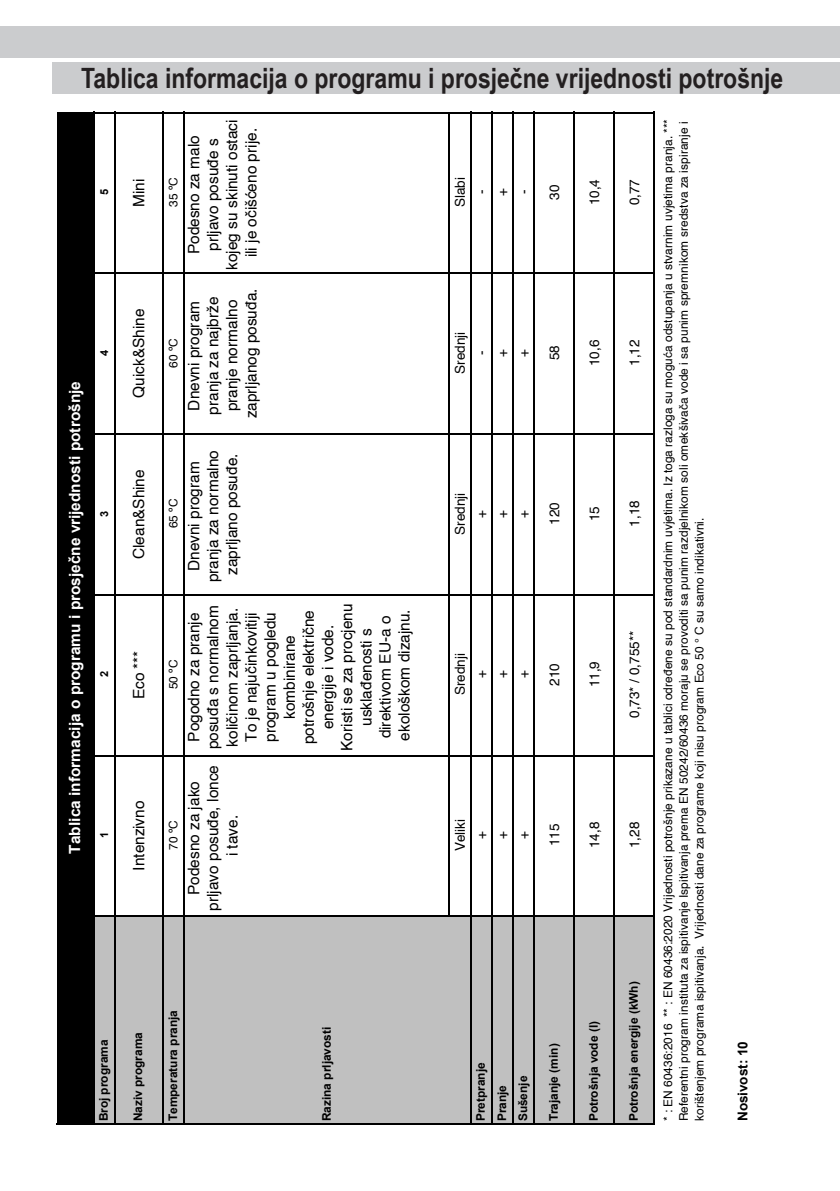
<style>
.page{position:relative;width:840px;height:1191px;background:#fff}
.page>*{position:absolute;margin:0;border:0;box-sizing:border-box;transform-origin:0 0}
.Ana_Baslik{font:700 28px "Arial Narrow";color:#231f20}
.t1{font:15.4px/19.2px "Helvetica";letter-spacing:-.005em;color:#000;text-align:center}
.t2{font:700 15.4px "Arial";letter-spacing:-.005em;color:#fff}
.t3{font:13.6px "Helvetica";letter-spacing:-.005em;color:#000}
.t4{font:700 13.6px "Arial";color:#000}
.t5{font:11.8px/15.6px "Helvetica";letter-spacing:.005em;color:#000}
.t6{font:700 11.8px/21.2px "Arial";letter-spacing:.005em;color:#000}
.t7{font:700 11px "Arial";color:#000}
.s1{font-style:inherit}
.s2{font-family:"Arial"}
</style>
<div class="page">
<div style="left:58px;top:112px;width:36px;height:1011px;background:#000"></div>
<div style="left:93px;top:916px;width:22px;height:207px;background:#c0c0c0"></div>
<div style="left:115px;top:916px;width:539px;height:207px;background:#c0c0c0"></div>
<svg style="left:654px;top:112px;width:1px;height:1011px"></svg>
<hr style="left:57px;top:1123px;width:597px;height:1px;background:#000">
<hr style="left:94px;top:915px;width:560px;height:2px;background:#000">
<hr style="left:94px;top:754px;width:560px;height:2px;background:#000">
<hr style="left:94px;top:594px;width:560px;height:1px;background:#000">
<hr style="left:94px;top:433px;width:560px;height:2px;background:#000">
<hr style="left:94px;top:272px;width:560px;height:2px;background:#000">
<hr style="left:94px;top:112px;width:560px;height:1px;background:#000">
<hr style="left:57px;top:112px;width:1px;height:1011px;background:#000">
<hr style="left:93px;top:112px;width:1px;height:1011px;background:#000">
<hr style="left:114px;top:112px;width:2px;height:1011px;background:#000">
<hr style="left:162px;top:112px;width:2px;height:1011px;background:#000">
<hr style="left:183px;top:112px;width:2px;height:1011px;background:#000">
<hr style="left:448px;top:112px;width:2px;height:803px;background:#000">
<hr style="left:469px;top:112px;width:2px;height:1011px;background:#000">
<hr style="left:491px;top:112px;width:1px;height:1011px;background:#000">
<hr style="left:512px;top:112px;width:1px;height:1011px;background:#000">
<hr style="left:533px;top:112px;width:2px;height:1011px;background:#000">
<hr style="left:573px;top:112px;width:1px;height:1011px;background:#000">
<hr style="left:613px;top:112px;width:1px;height:1011px;background:#000">
<hr style="left:653px;top:112px;width:1px;height:1011px;background:#000">
<div style="left:53px;top:62px;width:786px;height:32px;background:#cbccce"></div>
<div style="left:0;top:26px;width:839px;height:32px;background:#cbccce"></div>
<p class="Ana_Baslik" style="left:81px;top:57px;width:703px">Tablica informacija o programu i prosječne vrijednosti potrošnje</p>
<p class="t7" style="left:96px;top:195px;width:8px;rotate:-90deg">5</p>
<p class="t2" style="left:64px;top:853px;width:474px;rotate:-90deg">Tablica informacija o programu i prosje<span class="s1">č</span>ne vrijednosti potrošnje</p>
<p class="t7" style="left:96px;top:356px;width:8px;rotate:-90deg">4</p>
<p class="t7" style="left:96px;top:517px;width:8px;rotate:-90deg">3</p>
<p class="t7" style="left:96px;top:677px;width:8px;rotate:-90deg">2</p>
<p class="t7" style="left:96px;top:838px;width:8px;rotate:-90deg">1</p>
<p class="t1" style="left:129px;top:207px;width:30px;rotate:-90deg">Mini</p>
<p class="t1" style="left:129px;top:398px;width:90px;rotate:-90deg">Quick&amp;Shine</p>
<p class="t1" style="left:129px;top:559px;width:91px;rotate:-90deg">Clean&amp;Shine</p>
<p class="t1" style="left:129px;top:699px;width:50px;rotate:-90deg">Eco ***</p>
<p class="t1" style="left:129px;top:870px;width:71px;rotate:-90deg">Intenzivno</p>
<p class="t5" style="left:165px;top:207px;width:31px;rotate:-90deg">35 ºC</p>
<p class="t5" style="left:165px;top:368px;width:31px;rotate:-90deg">60 ºC</p>
<p class="t1" style="left:183px;top:270px;width:152px;rotate:-90deg">Podesno za malo prljavo posu<span class="s2">đ</span>e s kojeg su skinuti ostaci ili je o<span class="s2">č</span>iš<span class="s2">ć</span>eno prije.</p>
<p class="t1" style="left:183px;top:418px;width:131px;rotate:-90deg">Dnevni program pranja za najbrže pranje normalno zaprljanog posu<span class="s2">đ</span>a.</p>
<p class="t5" style="left:165px;top:528px;width:31px;rotate:-90deg">65 ºC</p>
<p class="t5" style="left:165px;top:689px;width:31px;rotate:-90deg">50 ºC</p>
<p class="t5" style="left:165px;top:850px;width:31px;rotate:-90deg">70 ºC</p>
<p class="t1" style="left:183px;top:582px;width:133px;rotate:-90deg">Dnevni program pranja za normalno zaprljano posu<span class="s2">đ</span>e.</p>
<p class="t1" style="left:183px;top:750px;width:149px;rotate:-90deg">Pogodno za pranje posu<span class="s2">đ</span>a s normalnom koli<span class="s2">č</span>inom zaprljanja.<br>To je naju<span class="s2">č</span>inkovitiji program u pogledu kombinirane potrošnje elektri<span class="s2">č</span>ne energije i vode.<br>Koristi se za procjenu uskla<span class="s2">đ</span>enosti s direktivom EU-a o ekološkom dizajnu.</p>
<p class="t1" style="left:183px;top:910px;width:147px;rotate:-90deg">Podesno za jako prljavo posu<span class="s2">đ</span>e, lonce i tave.</p>
<p class="t6" style="left:93px;top:1121px;width:83px;rotate:-90deg">Broj programa</p>
<p class="t6" style="left:128px;top:1121px;width:91px;rotate:-90deg">Naziv programa</p>
<p class="t6" style="left:162px;top:1121px;width:113px;rotate:-90deg">Temperatura pranja</p>
<p class="t6" style="left:316px;top:1121px;width:96px;rotate:-90deg">Razina prljavosti</p>
<p class="t3" style="left:451px;top:207px;width:31px;rotate:-90deg">Slabi</p>
<p class="t3" style="left:472px;top:194px;width:6px;rotate:-90deg">-</p>
<p class="t3" style="left:493px;top:196px;width:9px;rotate:-90deg">+</p>
<p class="t3" style="left:515px;top:194px;width:6px;rotate:-90deg">-</p>
<p class="t3" style="left:545px;top:200px;width:17px;rotate:-90deg">30</p>
<p class="t3" style="left:451px;top:374px;width:44px;rotate:-90deg">Srednji</p>
<p class="t3" style="left:472px;top:355px;width:6px;rotate:-90deg">-</p>
<p class="t3" style="left:493px;top:357px;width:9px;rotate:-90deg">+</p>
<p class="t3" style="left:515px;top:357px;width:9px;rotate:-90deg">+</p>
<p class="t3" style="left:545px;top:360px;width:17px;rotate:-90deg">58</p>
<p class="t3" style="left:451px;top:534px;width:44px;rotate:-90deg">Srednji</p>
<p class="t3" style="left:472px;top:517px;width:9px;rotate:-90deg">+</p>
<p class="t3" style="left:493px;top:517px;width:9px;rotate:-90deg">+</p>
<p class="t3" style="left:515px;top:517px;width:9px;rotate:-90deg">+</p>
<p class="t3" style="left:545px;top:525px;width:24px;rotate:-90deg">120</p>
<p class="t3" style="left:451px;top:695px;width:44px;rotate:-90deg">Srednji</p>
<p class="t3" style="left:472px;top:678px;width:9px;rotate:-90deg">+</p>
<p class="t3" style="left:493px;top:678px;width:9px;rotate:-90deg">+</p>
<p class="t3" style="left:515px;top:678px;width:9px;rotate:-90deg">+</p>
<p class="t3" style="left:545px;top:685px;width:24px;rotate:-90deg">210</p>
<p class="t3" style="left:451px;top:851px;width:34px;rotate:-90deg">Veliki</p>
<p class="t3" style="left:472px;top:839px;width:9px;rotate:-90deg">+</p>
<p class="t3" style="left:493px;top:839px;width:9px;rotate:-90deg">+</p>
<p class="t3" style="left:515px;top:839px;width:9px;rotate:-90deg">+</p>
<p class="t3" style="left:545px;top:846px;width:24px;rotate:-90deg">115</p>
<p class="t6" style="left:470px;top:1121px;width:60px;rotate:-90deg">Pretpranje<br>Pranje<br>Sušenje</p>
<p class="t6" style="left:543px;top:1121px;width:79px;rotate:-90deg">Trajanje (min)</p>
<p class="t3" style="left:585px;top:205px;width:28px;rotate:-90deg">10,4</p>
<p class="t3" style="left:585px;top:366px;width:28px;rotate:-90deg">10,6</p>
<p class="t3" style="left:585px;top:521px;width:17px;rotate:-90deg">15</p>
<p class="t3" style="left:585px;top:687px;width:28px;rotate:-90deg">11,9</p>
<p class="t3" style="left:585px;top:848px;width:28px;rotate:-90deg">14,8</p>
<p class="t6" style="left:583px;top:1121px;width:102px;rotate:-90deg">Potrošnja vode (l)</p>
<p class="t3" style="left:625px;top:205px;width:28px;rotate:-90deg">0,77</p>
<p class="t3" style="left:625px;top:366px;width:28px;rotate:-90deg">1,12</p>
<p class="t3" style="left:625px;top:527px;width:28px;rotate:-90deg">1,18</p>
<p class="t3" style="left:625px;top:718px;width:88px;rotate:-90deg">0,73* / 0,755**</p>
<p class="t3" style="left:625px;top:848px;width:28px;rotate:-90deg">1,28</p>
<p class="t6" style="left:622px;top:1121px;width:141px;rotate:-90deg">Potrošnja energije (kWh)</p>
<p class="t5" style="left:659px;top:1121px;width:1004px;rotate:-90deg">* : EN 60436:2016 ** : EN 60436:2020 Vrijednosti potrošnje prikazane u tablici odre<span class="s2">đ</span>ene su pod standardnim uvjetima. Iz toga razloga su mogu<span class="s2">ć</span>a odstupanja u stvarnim uvjetima pranja. ***<br>Referentni program instituta za ispitivanje Ispitivanja prema EN 50242/60436 moraju se provoditi sa punim razdjelnikom soli omekšiva<span class="s2">č</span>a vode i sa punim spremnikom sredstva za ispiranje i korištenjem programa ispitivanja. Vrijednosti dane za programe koji nisu program Eco 50 ° C su samo indikativni.</p>
<p class="t4" style="left:732px;top:1121px;width:82px;rotate:-90deg">Nosivost: 10</p>
</div>
